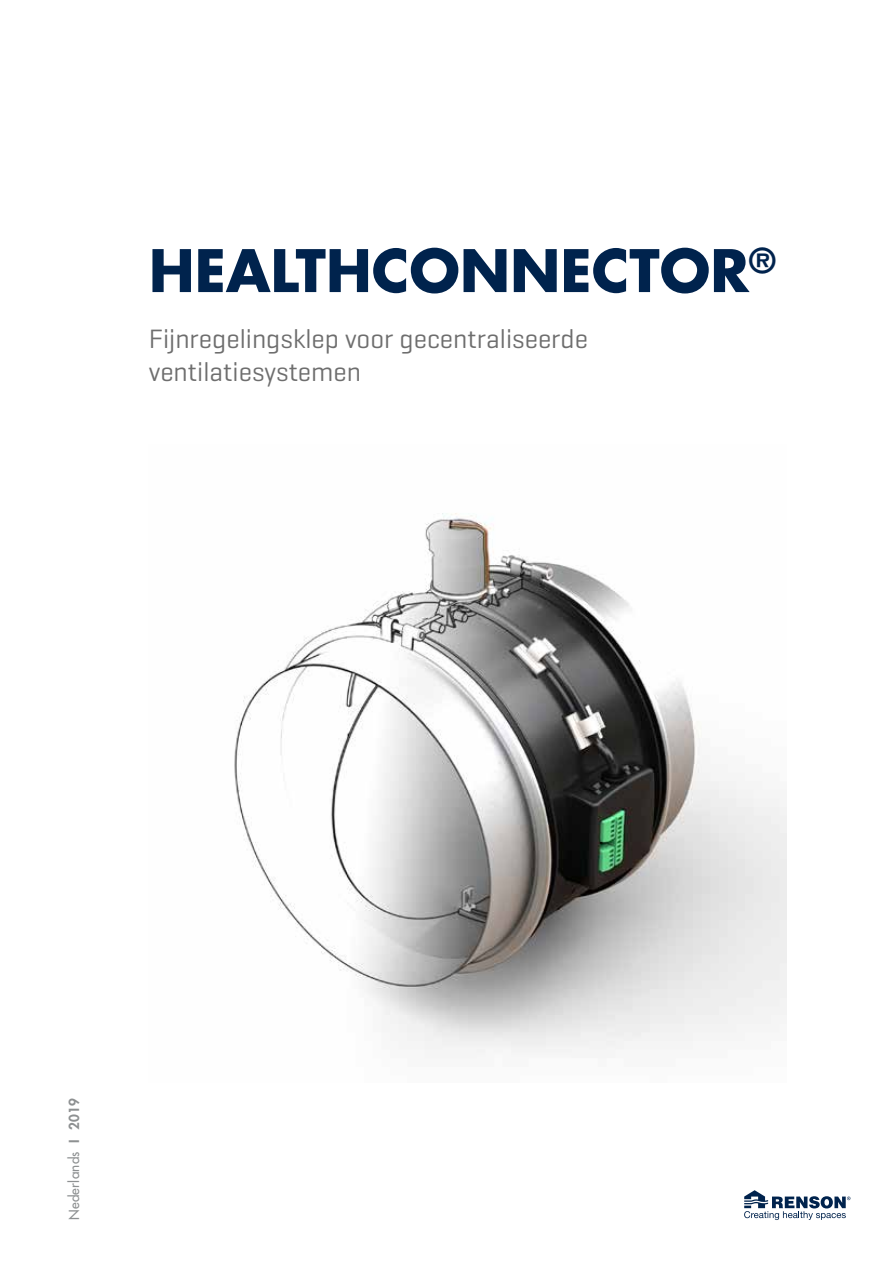
<style>
.page{position:relative;width:893px;height:1263px;background:#fff}
.page>*{position:absolute;margin:0;border:0;box-sizing:border-box;transform-origin:0 0}
.t1{font:700 57px "Futura Std";color:#00234d}
.t2{font:27px/33px "Geogrotesque";color:#6e6e6e}
.t3{font:500 13.5px "Futura Std";letter-spacing:.02em;color:#8d9091}
.s1{font-weight:800}
</style>
<div class="page">
<img style="left:234px;top:513px;width:553px;height:540px">
<svg style="left:744px;top:1190px;width:106px;height:30px"></svg>
<h1 class="t1" style="left:149px;top:233px;width:628px">HEALTHCONNECTOR<sup>®</sup></h1>
<p class="t2" style="left:149px;top:321px;width:441px">Fijnregelingsklep voor gecentraliseerde ventilatiesystemen</p>
<p class="t3" style="left:66px;top:1220px;width:123px;rotate:-90deg">Nederlands <span class="s1">I 2019</span></p>
</div>
